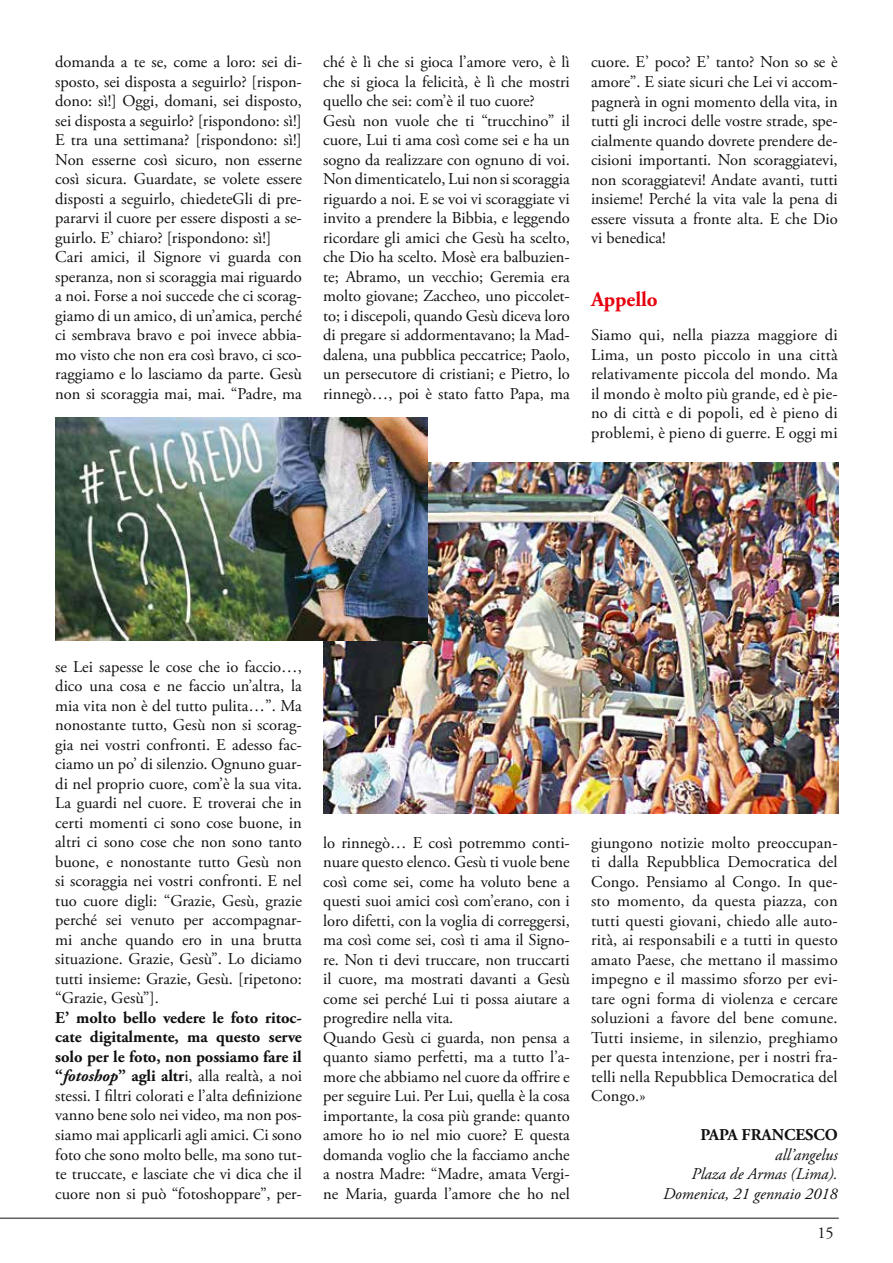
<style>
.page{position:relative;width:893px;height:1263px;background:#fff}
.page>*{position:absolute;margin:0;border:0;box-sizing:border-box;transform-origin:0 0}
.t1{font:700 21px "Adobe Garamond Pro";color:#e7000e}
.t2{font:16.5px/19.5px "Adobe Garamond Pro";color:#101010;text-align:justify}
.t3{font:italic 16.5px/19.5px "Adobe Garamond Pro";color:#101010;text-align:right}
.t4{font:700 16.5px "Adobe Garamond Pro";color:#101010}
.t5{font:16.5px "Adobe Garamond Pro";color:#12120d}
.s1{font-weight:700}
.s2{font-weight:700;font-style:italic}
</style>
<div class="page">
<hr style="left:0;top:1218px;width:839px;height:1px;background:#12120d">
<img style="left:323px;top:462px;width:516px;height:351px">
<img style="left:55px;top:418px;width:372px;height:223px">
<p class="t2" style="left:55px;top:53px;width:248px;text-align:left">domanda a te se, come a loro: sei di&shy;sposto, sei disposta a seguirlo? [rispon&shy;dono: sì!] Oggi, domani, sei disposto, sei disposta a seguirlo? [rispondono: sì!] E tra una settimana? [rispondono: sì!] Non esserne così sicuro, non esserne così sicura. Guardate, se volete essere disposti a seguirlo, chiedeteGli di pre&shy;pararvi il cuore per essere disposti a se&shy;guirlo. E’ chiaro? [rispondono: sì!] Cari amici, il Signore vi guarda con speranza, non si scoraggia mai riguardo a noi. Forse a noi succede che ci scorag&shy;giamo di un amico, di un’amica, perché ci sembrava bravo e poi invece abbia&shy;mo visto che non era così bravo, ci sco&shy;raggiamo e lo lasciamo da parte. Gesù non si scoraggia mai, mai. “Padre, ma</p>
<p class="t2" style="left:323px;top:53px;width:248px;text-align:left">ché è lì che si gioca l’amore vero, è lì che si gioca la felicità, è lì che mostri quello che sei: com’è il tuo cuore?<br>Gesù non vuole che ti “trucchino” il cuore, Lui ti ama così come sei e ha un sogno da realizzare con ognuno di voi.<br>Non dimenticatelo, Lui non si scoraggia riguardo a noi. E se voi vi scoraggiate vi invito a prendere la Bibbia, e leggendo ricordare gli amici che Gesù ha scelto, che Dio ha scelto. Mosè era balbuzien&shy;te; Abramo, un vecchio; Geremia era molto giovane; Zaccheo, uno piccolet&shy;to; i discepoli, quando Gesù diceva loro di pregare si addormentavano; la Mad&shy;dalena, una pubblica peccatrice; Paolo, un persecutore di cristiani; e Pietro, lo rinnegò…, poi è stato fatto Papa, ma</p>
<p class="t2" style="left:591px;top:53px;width:248px">cuore. E’ poco? E’ tanto? Non so se è amore”. E siate sicuri che Lei vi accom&shy;pagnerà in ogni momento della vita, in tutti gli incroci delle vostre strade, spe&shy;cialmente quando dovrete prendere de&shy;cisioni importanti. Non scoraggiatevi, non scoraggiatevi! Andate avanti, tutti insieme! Perché la vita vale la pena di essere vissuta a fronte alta. E che Dio vi benedica!</p>
<p class="t1" style="left:591px;top:287px;width:68px">Appello</p>
<p class="t2" style="left:591px;top:326px;width:248px">Siamo qui, nella piazza maggiore di Lima, un posto piccolo in una città relativamente piccola del mondo. Ma il mondo è molto più grande, ed è pie&shy;no di città e di popoli, ed è pieno di problemi, è pieno di guerre. E oggi mi</p>
<p class="t2" style="left:55px;top:657px;width:248px">se Lei sapesse le cose che io faccio…, dico una cosa e ne faccio un’altra, la mia vita non è del tutto pulita…”. Ma nonostante tutto, Gesù non si scorag&shy;gia nei vostri confronti. E adesso fac&shy;ciamo un po’ di silenzio. Ognuno guar&shy;di nel proprio cuore, com’è la sua vita.<br>La guardi nel cuore. E troverai che in certi momenti ci sono cose buone, in altri ci sono cose che non sono tanto buone, e nonostante tutto Gesù non si scoraggia nei vostri confronti. E nel tuo cuore digli: “Grazie, Gesù, grazie perché sei venuto per accompagnar&shy;mi anche quando ero in una brutta situazione. Grazie, Gesù”. Lo diciamo tutti insieme: Grazie, Gesù. [ripetono: “Grazie, Gesù”].</p>
<p class="t2" style="left:55px;top:1008px;width:248px"><span class="s1">E’ molto bello vedere le foto ritoc&shy;cate digitalmente, ma questo serve solo per le foto, non possiamo fare il “</span><span class="s2">fotoshop</span><span class="s1">” agli altr</span>i, alla realtà, a noi stessi. I filtri colorati e l’alta definizione vanno bene solo nei video, ma non pos&shy;siamo mai applicarli agli amici. Ci sono foto che sono molto belle, ma sono tut&shy;te truccate, e lasciate che vi dica che il cuore non si può “fotoshoppare”, per-</p>
<p class="t2" style="left:323px;top:833px;width:248px;text-align:left">lo rinnegò… E così potremmo conti&shy;nuare questo elenco. Gesù ti vuole bene così come sei, come ha voluto bene a questi suoi amici così com’erano, con i loro difetti, con la voglia di correggersi, ma così come sei, così ti ama il Signo&shy;re. Non ti devi truccare, non truccarti il cuore, ma mostrati davanti a Gesù come sei perché Lui ti possa aiutare a progredire nella vita.<br>Quando Gesù ci guarda, non pensa a quanto siamo perfetti, ma a tutto l’a&shy;more che abbiamo nel cuore da offrire e per seguire Lui. Per Lui, quella è la cosa importante, la cosa più grande: quanto amore ho io nel mio cuore? E questa domanda voglio che la facciamo anche a nostra Madre: “Madre, amata Vergi&shy;ne Maria, guarda l’amore che ho nel</p>
<p class="t2" style="left:591px;top:833px;width:248px">giungono notizie molto preoccupan&shy;ti dalla Repubblica Democratica del Congo. Pensiamo al Congo. In que&shy;sto momento, da questa piazza, con tutti questi giovani, chiedo alle auto&shy;rità, ai responsabili e a tutti in questo amato Paese, che mettano il massimo impegno e il massimo sforzo per evi&shy;tare ogni forma di violenza e cercare soluzioni a favore del bene comune.<br>Tutti insieme, in silenzio, preghiamo per questa intenzione, per i nostri fra&shy;telli nella Repubblica Democratica del Congo.»</p>
<p class="t4" style="left:700px;top:1125px;width:139px">PAPA FRANCESCO</p>
<p class="t3" style="left:663px;top:1145px;width:176px">all’angelus<br>Plaza de Armas (Lima).<br>Domenica, 21 gennaio 2018</p>
<p class="t5" style="left:817px;top:1222px;width:18px">15</p>
</div>
